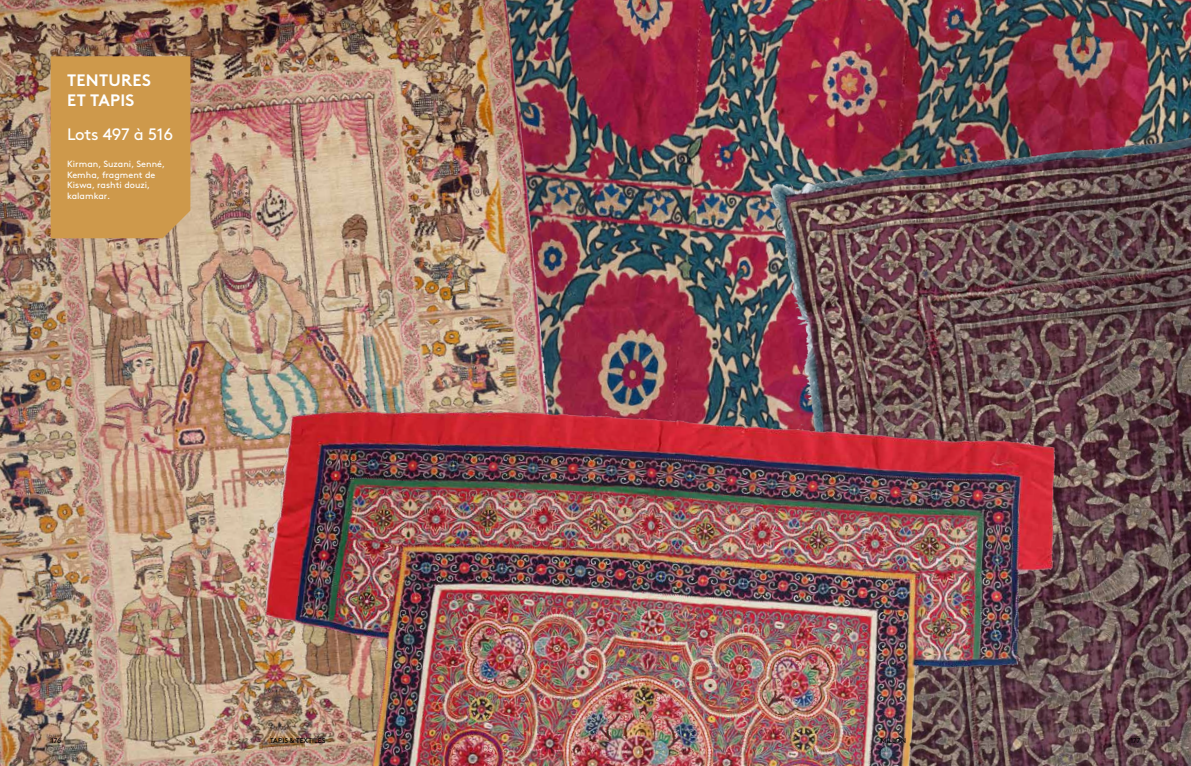
<style>
.page{position:relative;width:1191px;height:766px;background:#fff}
.page>*{position:absolute;margin:0;border:0;box-sizing:border-box;transform-origin:0 0}
.t1{font:700 16.6px/19.9px "Brown Pro";letter-spacing:.015em;color:#fff}
.t2{font:16.6px "Brown Pro";letter-spacing:-.02em;color:#fff}
.t3{font:9px/10.8px "Brown Pro";letter-spacing:.005em;color:#fff}
.t4{font:7px "Brown Pro";letter-spacing:.01em;color:#000}
</style>
<div class="page">
<img style="left:608px;top:0;width:583px;height:337px">
<img style="left:0;top:0;width:608px;height:337px">
<img style="left:765px;top:124px;width:426px;height:213px">
<img style="left:0;top:337px;width:1191px;height:428px">
<div style="left:51px;top:56px;width:139px;height:182px;background:#ce994b"></div>
<h1 class="t1" style="left:67px;top:69px;width:85px">TENTURES<br>ET TAPIS</h1>
<h1 class="t2" style="left:67px;top:121px;width:108px">Lots 497 à 516</h1>
<p class="t3" style="left:67px;top:157px;width:100px">Kirman, Suzani, Senné,<br>Kemha, fragment de<br>Kiswa, rashti douzi, kalamkar.</p>
<p class="t4" style="left:51px;top:735px;width:12px">176</p>
<p class="t4" style="left:270px;top:735px;width:57px">TAPIS &amp; TEXTILES</p>
<p class="t4" style="left:880px;top:735px;width:27px">MILLON</p>
<p class="t4" style="left:1130px;top:735px;width:12px">177</p>
</div>
